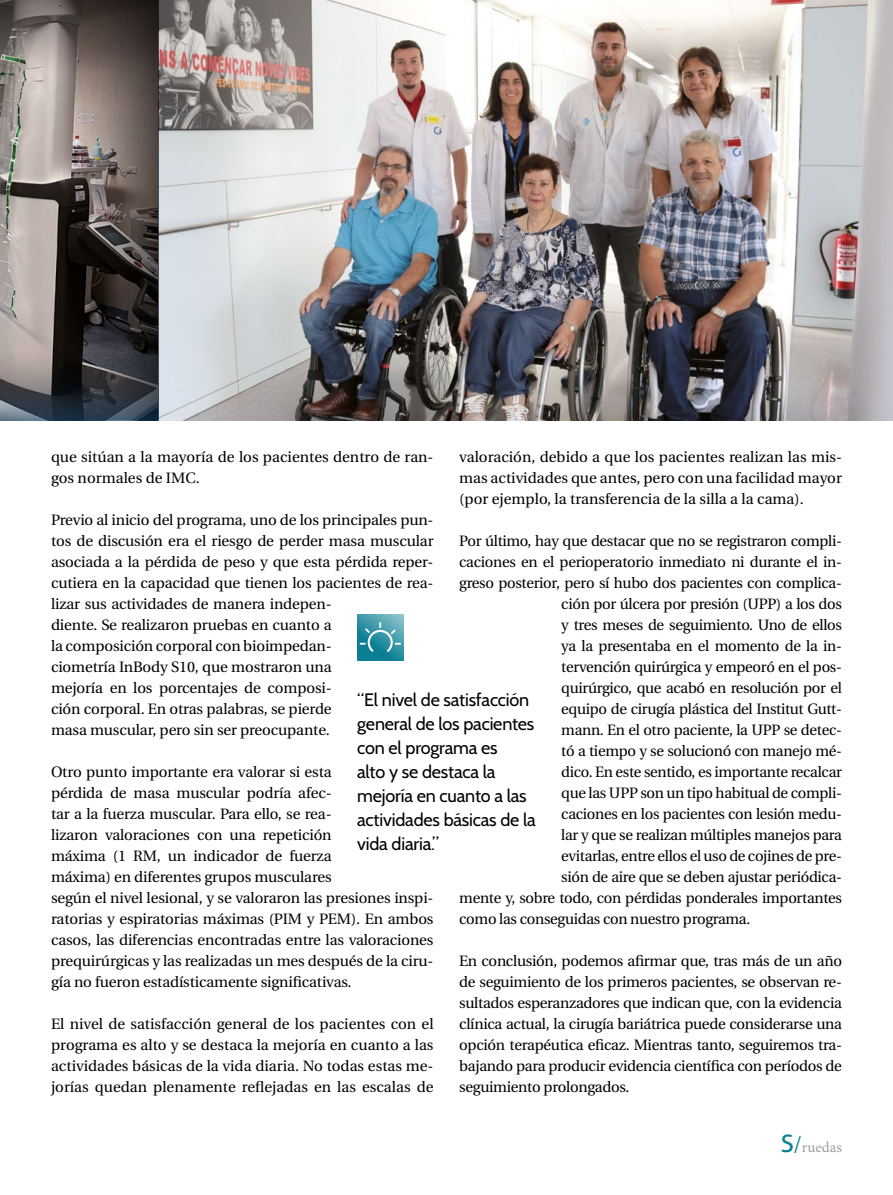
<style>
.page{position:relative;width:893px;height:1195px;background:#fff}
.page>*{position:absolute;margin:0;border:0;box-sizing:border-box;transform-origin:0 0}
.t1{font:18px/24px "Cabin";letter-spacing:-.01em;color:#000}
.t2{font:15px/21px "Utopia";letter-spacing:-.01em;color:#000}
.t3{font:15px "Minion Pro";letter-spacing:.005em;color:#9d9d9c}
.s1{font-family:"Aller";font-size:24px;color:#0a7f93}
.s2{font-size:24px;color:#0a7f93}
</style>
<div class="page">
<img style="left:0;top:78px;width:60px;height:265px">
<svg style="left:357px;top:614px;width:47px;height:47px"></svg>
<svg style="left:360px;top:622px;width:41px;height:30px"></svg>
<img style="left:159px;top:0;width:734px;height:420px">
<svg style="left:60px;top:0;width:99px;height:343px;background:#504845"></svg>
<svg style="left:0;top:0;width:158px;height:78px;background:#625a55"></svg>
<svg style="left:0;top:343px;width:159px;height:77px;background:#474a4f"></svg>
<p class="t2" style="left:51px;top:447px;width:384px">que sitúan a la mayoría de los pacientes dentro de ran&shy;gos normales de IMC.</p>
<p class="t2" style="left:51px;top:510px;width:384px">Previo al inicio del programa, uno de los principales pun&shy;tos de discusión era el riesgo de perder masa muscular asociada a la pérdida de peso y que esta pérdida reper&shy;cutiera en la capacidad que tienen los pacientes de rea&shy;lizar sus actividades de manera indepen-<br>diente. Se realizaron pruebas en cuanto a<br>la composición corporal con bioimpedan-<br>ciometría InBody S10, que mostraron una<br>mejoría en los porcentajes de composi-<br>ción corporal. En otras palabras, se pierde<br>masa muscular, pero sin ser preocupante.</p>
<p class="t2" style="left:51px;top:762px;width:384px">Otro punto importante era valorar si esta<br>pérdida de masa muscular podría afec-<br>tar a la fuerza muscular. Para ello, se rea-<br>lizaron valoraciones con una repetición<br>máxima (1 RM, un indicador de fuerza<br>máxima) en diferentes grupos musculares<br>según el nivel lesional, y se valoraron las presiones inspi&shy;ratorias y espiratorias máximas (PIM y PEM). En ambos casos, las diferencias encontradas entre las valoraciones prequirúrgicas y las realizadas un mes después de la ciru&shy;gía no fueron estadísticamente significativas.</p>
<p class="t2" style="left:51px;top:1014px;width:384px;text-align:justify">El nivel de satisfacción general de los pacientes con el programa es alto y se destaca la mejoría en cuanto a las actividades básicas de la vida diaria. No todas estas me&shy;jorías quedan plenamente reflejadas en las escalas de</p>
<p class="t2" style="left:459px;top:447px;width:384px;text-align:justify">valoración, debido a que los pacientes realizan las mis&shy;mas actividades que antes, pero con una facilidad mayor (por ejemplo, la transferencia de la silla a la cama).</p>
<p class="t2" style="left:459px;top:531px;width:384px">Por último, hay que destacar que no se registraron compli-</p>
<p class="t2" style="left:459px;top:552px;width:384px">caciones en el perioperatorio inmediato ni durante el in-</p>
<p class="t2" style="left:459px;top:573px;width:384px">greso posterior, pero sí hubo dos pacientes con complica-</p>
<p class="t2" style="left:561px;top:594px;width:282px">ción por úlcera por presión (UPP) a los dos</p>
<p class="t2" style="left:561px;top:615px;width:282px">y tres meses de seguimiento. Uno de ellos</p>
<p class="t2" style="left:561px;top:636px;width:282px">ya la presentaba en el momento de la in-</p>
<p class="t2" style="left:561px;top:657px;width:282px">tervención quirúrgica y empeoró en el pos-</p>
<p class="t2" style="left:561px;top:678px;width:282px">quirúrgico, que acabó en resolución por el</p>
<p class="t2" style="left:561px;top:699px;width:282px">equipo de cirugía plástica del Institut Gutt-</p>
<p class="t2" style="left:561px;top:720px;width:282px">mann. En el otro paciente, la UPP se detec-</p>
<p class="t2" style="left:561px;top:741px;width:282px">tó a tiempo y se solucionó con manejo mé-</p>
<p class="t2" style="left:561px;top:762px;width:282px">dico. En este sentido, es importante recalcar</p>
<p class="t2" style="left:561px;top:783px;width:282px">que las UPP son un tipo habitual de compli-</p>
<p class="t2" style="left:561px;top:804px;width:282px">caciones en los pacientes con lesión medu-</p>
<p class="t2" style="left:561px;top:825px;width:282px">lar y que se realizan múltiples manejos para</p>
<p class="t2" style="left:561px;top:846px;width:282px">evitarlas, entre ellos el uso de cojines de pre-</p>
<p class="t2" style="left:561px;top:867px;width:282px">sión de aire que se deben ajustar periódica-</p>
<p class="t2" style="left:459px;top:888px;width:384px">mente y, sobre todo, con pérdidas ponderales importantes</p>
<p class="t2" style="left:459px;top:909px;width:293px">como las conseguidas con nuestro programa.</p>
<p class="t2" style="left:459px;top:951px;width:384px;text-align:justify">En conclusión, podemos afirmar que, tras más de un año de seguimiento de los primeros pacientes, se observan re&shy;sultados esperanzadores que indican que, con la evidencia clínica actual, la cirugía bariátrica puede considerarse una opción terapéutica eficaz. Mientras tanto, seguiremos tra&shy;bajando para producir evidencia científica con períodos de seguimiento prolongados.</p>
<p class="t1" style="left:357px;top:688px;width:180px">“El nivel de satisfacción general de los pacientes con el programa es<br>alto y se destaca la mejoría en cuanto a las actividades básicas de la vida diaria.”</p>
<p class="t3" style="left:781px;top:1137px;width:63px"><span class="s1">S</span><span class="s2">/</span>ruedas</p>
</div>
